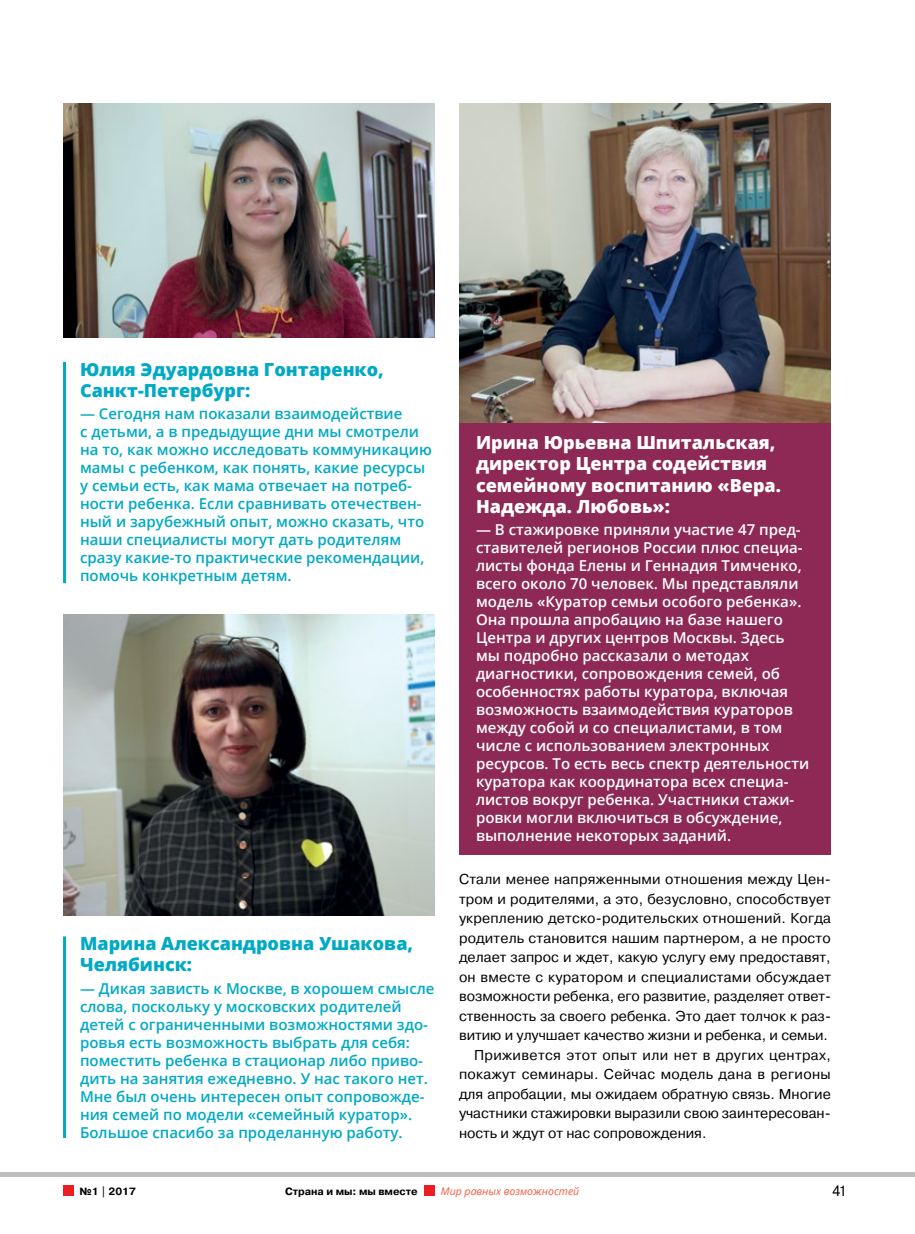
<style>
.page{position:relative;width:915px;height:1234px;background:#fff}
.page>*{position:absolute;margin:0;border:0;box-sizing:border-box;transform-origin:0 0}
.t1{font:800 18px/21px "Open Sans";color:#fff}
.t2{font:800 18px/21px "Open Sans";color:#00a9c4}
.t3{font:600 15px/18px "Open Sans";color:#00a9c4}
.t4{font:600 15px/18px "Open Sans";color:#fff}
.t5{font:15px "Pragmatica";color:#000;scale:.9 1}
.t6{font:14.25px "Pragmatica";letter-spacing:.01em;color:#000}
.t7{font:700 10.5px "Pragmatica C";color:#000}
.t8{font:italic 10.5px "Open Sans";color:#f15b40}
</style>
<div class="page">
<img style="left:63px;top:104px;width:372px;height:233px">
<img style="left:63px;top:614px;width:372px;height:300px">
<div style="left:459px;top:423px;width:371px;height:431px;background:#8d2954"></div>
<img style="left:459px;top:104px;width:371px;height:319px">
<hr style="left:63px;top:362px;width:3px;height:221px;background:#00a9c4">
<hr style="left:63px;top:936px;width:3px;height:201px;background:#00a9c4">
<div style="left:423px;top:1185px;width:11px;height:10px;background:#ed1d24"></div>
<div style="left:63px;top:1185px;width:11px;height:10px;background:#ed1d24"></div>
<div style="left:0;top:1171px;width:914px;height:5px;background:#bcbec0"></div>
<p class="t2" style="left:80px;top:357px;width:305px">Юлия Эдуардовна Гонтаренко,<br>Санкт-Петербург:</p>
<p class="t3" style="left:80px;top:404px;width:353px">— Сегодня нам показали взаимодействие<br>с детьми, а в предыдущие дни мы смотрели на то, как можно исследовать коммуникацию мамы с ребенком, как понять, какие ресурсы у семьи есть, как мама отвечает на потреб&shy;ности ребенка. Если сравнивать отечествен&shy;ный и зарубежный опыт, можно сказать, что наши специалисты могут дать родителям сразу какие-то практические рекомендации, помочь конкретным детям.</p>
<p class="t2" style="left:80px;top:932px;width:334px">Марина Александровна Ушакова,<br>Челябинск:</p>
<p class="t3" style="left:80px;top:978px;width:356px">— Дикая зависть к Москве, в хорошем смысле слова, поскольку у московских родителей детей с ограниченными возможностями здо&shy;ровья есть возможность выбрать для себя: поместить ребенка в стационар либо приво&shy;дить на занятия ежедневно. У нас такого нет.<br>Мне был очень интересен опыт сопровожде&shy;ния семей по модели «семейный куратор».<br>Большое спасибо за проделанную работу.</p>
<p class="t1" style="left:476px;top:431px;width:306px">Ирина Юрьевна Шпитальская, директор Центра содействия семейному воспитанию «Вера.<br>Надежда. Любовь»:</p>
<p class="t4" style="left:476px;top:520px;width:334px">— В стажировке приняли участие 47 пред&shy;ставителей регионов России плюс специа&shy;листы фонда Елены и Геннадия Тимченко, всего около 70 человек. Мы представляли модель «Куратор семьи особого ребенка».<br>Она прошла апробацию на базе нашего Центра и других центров Москвы. Здесь мы подробно рассказали о методах диагностики, сопровождения семей, об особенностях работы куратора, включая возможность взаимодействия кураторов между собой и со специалистами, в том числе с использованием электронных ресурсов. То есть весь спектр деятельности куратора как координатора всех специа&shy;листов вокруг ребенка. Участники стажи&shy;ровки могли включиться в обсуждение, выполнение некоторых заданий.</p>
<p class="t6" style="left:459px;top:870px;width:373px">Стали менее напряженными отношения между Цен-</p>
<p class="t6" style="left:459px;top:889px;width:373px">тром и родителями, а это, безусловно, способствует</p>
<p class="t6" style="left:459px;top:909px;width:373px">укреплению детско-родительских отношений. Когда</p>
<p class="t6" style="left:459px;top:928px;width:373px">родитель становится нашим партнером, а не просто</p>
<p class="t6" style="left:459px;top:948px;width:373px">делает запрос и ждет, какую услугу ему предоставят,</p>
<p class="t6" style="left:459px;top:967px;width:373px">он вместе с куратором и специалистами обсуждает</p>
<p class="t6" style="left:459px;top:987px;width:373px">возможности ребенка, его развитие, разделяет ответ-</p>
<p class="t6" style="left:459px;top:1006px;width:373px">ственность за своего ребенка. Это дает толчок к раз-</p>
<p class="t6" style="left:459px;top:1026px;width:370px">витию и улучшает качество жизни и ребенка, и семьи.</p>
<p class="t6" style="left:474px;top:1045px;width:358px">Приживется этот опыт или нет в других центрах,</p>
<p class="t6" style="left:459px;top:1065px;width:373px">покажут семинары. Сейчас модель дана в регионы</p>
<p class="t6" style="left:459px;top:1084px;width:373px">для апробации, мы ожидаем обратную связь. Многие</p>
<p class="t6" style="left:459px;top:1104px;width:373px">участники стажировки выразили свою заинтересован-</p>
<p class="t6" style="left:459px;top:1123px;width:249px">ность и ждут от нас сопровождения.</p>
<p class="t7" style="left:80px;top:1185px;width:58px">№1 | 2017</p>
<p class="t7" style="left:285px;top:1185px;width:134px">Страна и мы: мы вместе</p>
<p class="t8" style="left:441px;top:1183px;width:140px">Мир равных возможностей</p>
<p class="t5" style="left:832px;top:1181px;width:17px">41</p>
</div>
